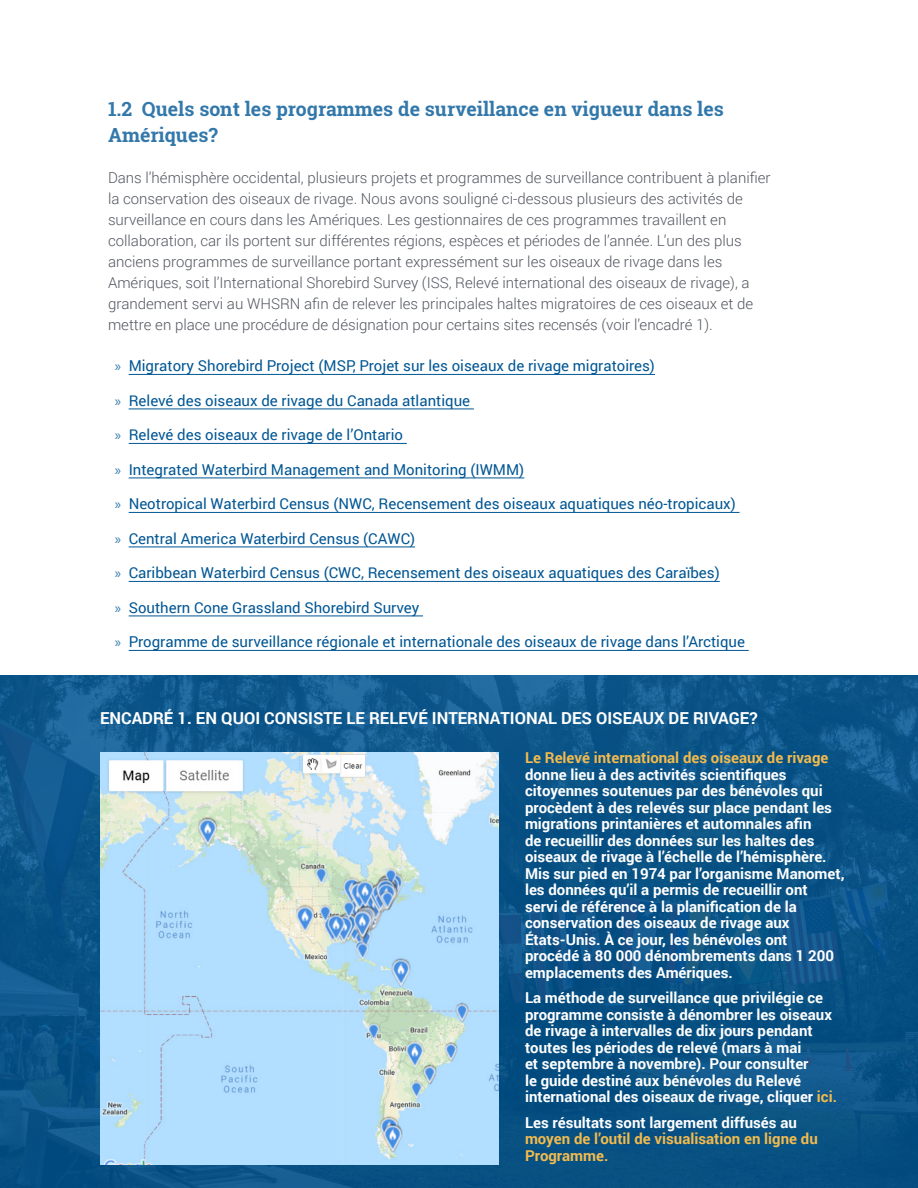
<style>
.page{position:relative;width:918px;height:1188px;background:#fff}
.page>*{position:absolute;margin:0;border:0;box-sizing:border-box;transform-origin:0 0}
.t1{font:700 19.5px/25.5px "Roboto Slab";color:#3378aa}
.t2{font:700 16.5px "Roboto";color:#fff}
.callout-whsrn{font:700 15px/16.5px "Roboto";color:#fff}
.t3{font:300 15px/21px "Roboto";color:#52565f}
.t4{font:15px "Roboto";color:#005694}
.callout-whsrn-2{font:700 15px/16.5px "Roboto";color:#f2bb4e}
.s1{font-family:"Myriad Pro";color:#3378aa}
.s2{color:#f2bb4e}
.s3{color:#fff}
</style>
<div class="page">
<img style="left:0;top:675px;width:918px;height:513px">
<hr style="left:129px;top:374px;width:526px;height:1px;background:#005694">
<hr style="left:129px;top:409px;width:345px;height:1px;background:#005694">
<hr style="left:129px;top:443px;width:278px;height:1px;background:#005694">
<hr style="left:129px;top:478px;width:395px;height:1px;background:#005694">
<hr style="left:129px;top:512px;width:611px;height:1px;background:#005694">
<hr style="left:129px;top:547px;width:286px;height:1px;background:#005694">
<hr style="left:129px;top:581px;width:591px;height:1px;background:#005694">
<hr style="left:129px;top:616px;width:294px;height:1px;background:#005694">
<hr style="left:129px;top:650px;width:620px;height:1px;background:#005694">
<hr style="left:525px;top:766px;width:307px;height:1px;background:#005694">
<svg style="left:817px;top:1105px;width:20px;height:1px"></svg>
<hr style="left:525px;top:1147px;width:297px;height:1px;background:#005694">
<hr style="left:525px;top:1163px;width:79px;height:1px;background:#005694">
<img style="left:100px;top:752px;width:399px;height:412px">
<p class="t1" style="left:108px;top:96px;width:617px">1.2 Quels sont les programmes de surveillance en vigueur dans les<br>Amériques?</p>
<p class="t3" style="left:108px;top:167px;width:664px">Dans l’hémisphère occidental, plusieurs projets et programmes de surveillance contribuent à planifier la conservation des oiseaux de rivage. Nous avons souligné ci-dessous plusieurs des activités de surveillance en cours dans les Amériques. Les gestionnaires de ces programmes travaillent en collaboration, car ils portent sur différentes régions, espèces et périodes de l’année. L’un des plus anciens programmes de surveillance portant expressément sur les oiseaux de rivage dans les Amériques, soit l’International Shorebird Survey (ISS, Relevé international des oiseaux de rivage), a grandement servi au WHSRN afin de relever les principales haltes migratoires de ces oiseaux et de mettre en place une procédure de désignation pour certains sites recensés (voir l’encadré 1).</p>
<p class="t4" style="left:115px;top:356px;width:542px"><span class="s1">»</span> Migratory Shorebird Project (MSP, Projet sur les oiseaux de rivage migratoires)</p>
<p class="t4" style="left:115px;top:390px;width:357px"><span class="s1">»</span> Relevé des oiseaux de rivage du Canada atlantique</p>
<p class="t4" style="left:115px;top:425px;width:290px"><span class="s1">»</span> Relevé des oiseaux de rivage de l’Ontario</p>
<p class="t4" style="left:115px;top:459px;width:411px"><span class="s1">»</span> Integrated Waterbird Management and Monitoring (IWMM)</p>
<p class="t4" style="left:115px;top:494px;width:623px"><span class="s1">»</span> Neotropical Waterbird Census (NWC, Recensement des oiseaux aquatiques néo-tropicaux)</p>
<p class="t4" style="left:115px;top:528px;width:302px"><span class="s1">»</span> Central America Waterbird Census (CAWC)</p>
<p class="t4" style="left:115px;top:563px;width:607px"><span class="s1">»</span> Caribbean Waterbird Census (CWC, Recensement des oiseaux aquatiques des Caraïbes)</p>
<p class="t4" style="left:115px;top:597px;width:306px"><span class="s1">»</span> Southern Cone Grassland Shorebird Survey</p>
<p class="t4" style="left:115px;top:632px;width:632px"><span class="s1">»</span> Programme de surveillance régionale et internationale des oiseaux de rivage dans l’Arctique</p>
<p class="t2" style="left:100px;top:706px;width:659px">ENCADRÉ 1. EN QUOI CONSISTE LE RELEVÉ INTERNATIONAL DES OISEAUX DE RIVAGE?</p>
<p class="callout-whsrn" style="left:525px;top:749px;width:321px"><span class="s2">Le Relevé international des oiseaux de rivage </span>donne lieu à des activités scientifiques citoyennes soutenues par des bénévoles qui procèdent à des relevés sur place pendant les migrations printanières et automnales afin<br>de recueillir des données sur les haltes des oiseaux de rivage à l’échelle de l’hémisphère.<br>Mis sur pied en 1974 par l’organisme Manomet, les données qu’il a permis de recueillir ont<br>servi de référence à la planification de la conservation des oiseaux de rivage aux États-Unis. À ce jour, les bénévoles ont procédé à 80 000 dénombrements dans 1 200 emplacements des Amériques.</p>
<p class="callout-whsrn" style="left:525px;top:989px;width:314px">La méthode de surveillance que privilégie ce programme consiste à dénombrer les oiseaux de rivage à intervalles de dix jours pendant toutes les périodes de relevé (mars à mai<br>et septembre à novembre). Pour consulter<br>le guide destiné aux bénévoles du Relevé international des oiseaux de rivage, cliquer <span class="s2">ici.</span></p>
<p class="callout-whsrn-2" style="left:525px;top:1114px;width:294px"><span class="s3">Les résultats sont largement diffusés au </span>moyen de l’outil de visualisation en ligne du<br>Programme.</p>
</div>
